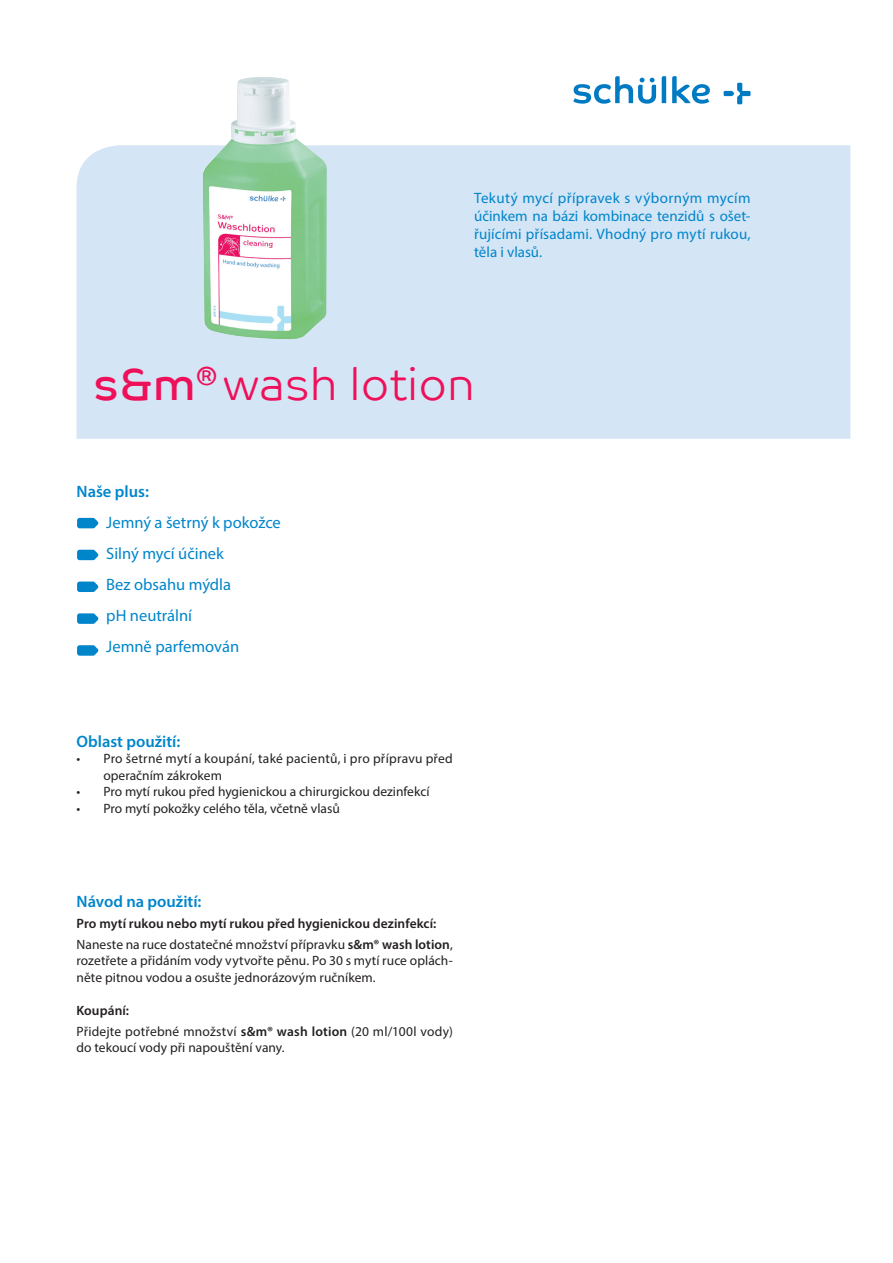
<style>
.page{position:relative;width:893px;height:1263px;background:#fff}
.page>*{position:absolute;margin:0;border:0;box-sizing:border-box;transform-origin:0 0}
.t1{font:45px "Co Text Lt";color:#ee1059}
.t2{font:16.5px/31px "Myriad Pro";color:#0085cb}
.t3{font:600 16.5px "Myriad Pro";color:#0085cb}
.t4{font:15px/18px "Myriad Pro";letter-spacing:.01em;color:#0085cb;text-align:justify}
.t5{font:13.5px/16.5px "Myriad Pro";letter-spacing:.005em;color:#231f20}
.t6{font:600 13.5px/20.7px "Myriad Pro";letter-spacing:.005em;color:#231f20}
.s1{font-family:"Co Text"}
.s2{font-weight:400}
.s3{font-weight:600}
</style>
<div class="page">
<div style="left:77px;top:145px;width:773px;height:294px;background:#d4e5f5"></div>
<svg style="left:77px;top:518px;width:22px;height:10px"></svg>
<svg style="left:77px;top:645px;width:22px;height:11px"></svg>
<svg style="left:77px;top:581px;width:22px;height:11px"></svg>
<svg style="left:77px;top:613px;width:22px;height:11px"></svg>
<svg style="left:77px;top:550px;width:22px;height:10px"></svg>
<img style="left:203px;top:77px;width:124px;height:262px">
<svg style="left:573px;top:76px;width:83px;height:28px"></svg>
<svg style="left:662px;top:76px;width:4px;height:27px"></svg>
<svg style="left:672px;top:76px;width:38px;height:28px"></svg>
<svg style="left:724px;top:83px;width:26px;height:21px"></svg>
<p class="t4" style="left:474px;top:188px;width:278px">Tekutý mycí přípravek s výborným mycím účinkem na bázi kombinace tenzidů s ošet&shy;řujícími přísadami. Vhodný pro mytí rukou, těla i vlasů.</p>
<h1 class="t1" style="left:94px;top:358px;width:383px"><span class="s1">s&amp;m</span><sup>®</sup> wash lotion</h1>
<p class="t3" style="left:77px;top:481px;width:74px">Naše plus:</p>
<p class="t2" style="left:106px;top:507px;width:176px">Jemný a šetrný k pokožce<br>Silný mycí účinek<br>Bez obsahu mýdla<br>pH neutrální<br>Jemně parfemován</p>
<p class="t3" style="left:77px;top:731px;width:105px">Oblast použití:</p>
<p class="t5" style="left:104px;top:750px;width:351px;text-indent:-27px">• Pro šetrné mytí a koupání, také pacientů, i pro přípravu před operačním zákrokem</p>
<p class="t5" style="left:77px;top:783px;width:355px">• Pro mytí rukou před hygienickou a chirurgickou dezinfekcí</p>
<p class="t5" style="left:77px;top:800px;width:265px">• Pro mytí pokožky celého těla, včetně vlasů</p>
<p class="t3" style="left:77px;top:891px;width:126px">Návod na použití:</p>
<p class="t6" style="left:77px;top:913px;width:378px">Pro mytí rukou nebo mytí rukou před hygienickou dezinfekcí:<br><span class="s2">Naneste na ruce dostatečné množství přípravku</span> s&amp;m® wash lotion<span class="s2">,</span></p>
<p class="t5" style="left:77px;top:952px;width:378px">rozetřete a přidáním vody vytvořte pěnu. Po 30 s mytí ruce oplách&shy;něte pitnou vodou a osušte jednorázovým ručníkem.</p>
<p class="t5" style="left:77px;top:1000px;width:378px;line-height:20.7px"><span class="s3">Koupání:<br></span>Přidejte potřebné množství <span class="s3">s&amp;m® wash lotion</span> (20 ml/100l vody)</p>
<p class="t5" style="left:77px;top:1039px;width:210px">do tekoucí vody při napouštění vany.</p>
</div>
